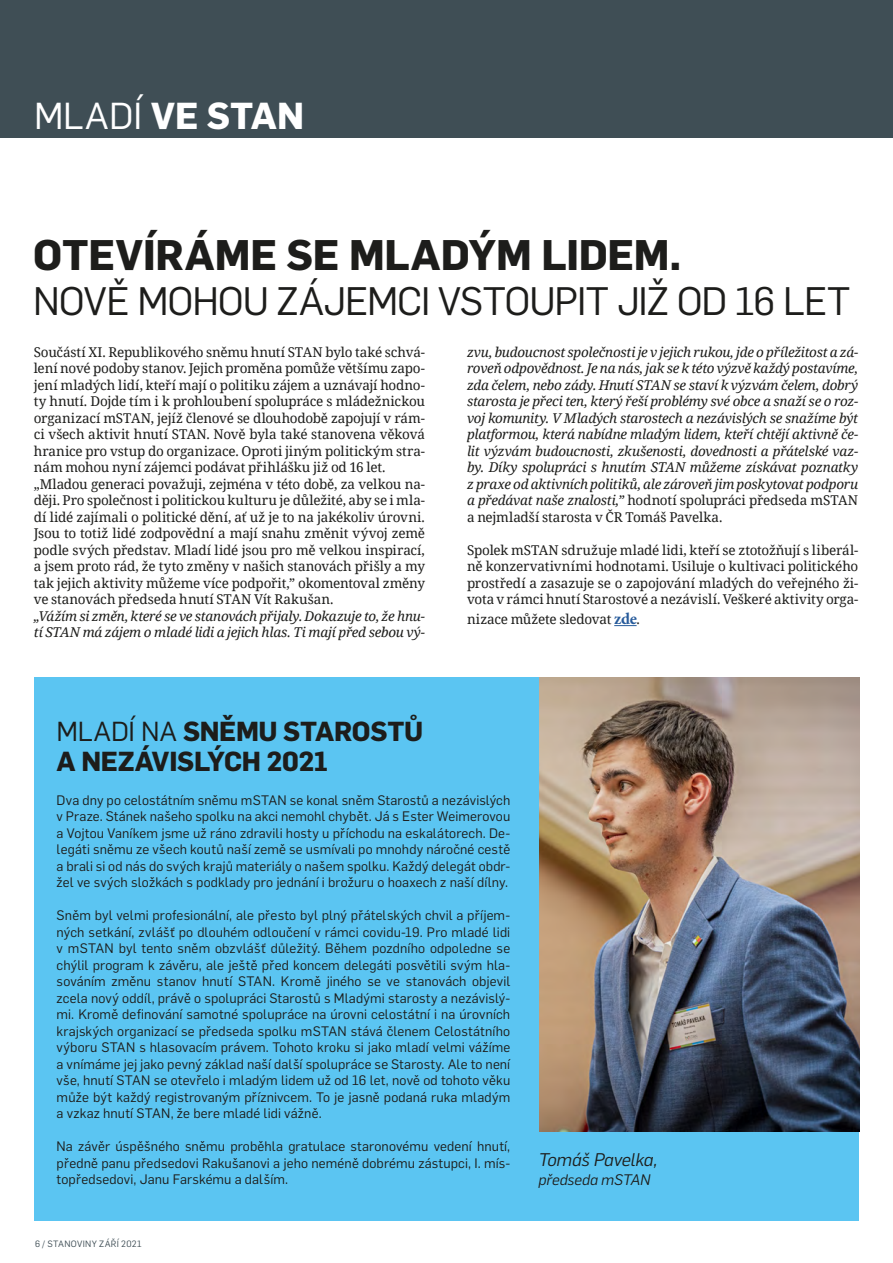
<style>
.page{position:relative;width:893px;height:1263px;background:#fff}
.page>*{position:absolute;margin:0;border:0;box-sizing:border-box;transform-origin:0 0}
.t1{font:700 42px "Flama";letter-spacing:-.005em;color:#1d1d1b}
.t2{font:39px "Flama";letter-spacing:-.03em;color:#1d1d1b}
.t3{font:700 36.9px "Flama";letter-spacing:.005em;color:#fff}
.t4{font:700 27px/30px "Flama";letter-spacing:-.015em;color:#1d1d1b}
.t5{font:italic 18px "Flama";letter-spacing:-.01em;color:#1d1d1b}
.t6{font:italic 15px "Flama";letter-spacing:-.005em;color:#1d1d1b}
.t7{font:13.5px/16.5px "Flama";letter-spacing:.01em;color:#1d1d1b;text-align:justify}
.t8{font:13.5px/16.5px "Noto Serif";letter-spacing:-.015em;color:#1d1d1b}
.t9{font:italic 13.5px/16.5px "Noto Serif";letter-spacing:-.02em;color:#1d1d1b}
.t10{font:9px "Flama";letter-spacing:.04em;color:#3f4e55}
.s1{font-weight:400}
.s2{font-style:normal}
.s3{font-family:"Minion Pro";font-weight:700;font-size:16.5px;color:#275b9b}
</style>
<div class="page">
<div style="left:0;top:0;width:893px;height:138px;background:#3f4e55"></div>
<div style="left:34px;top:677px;width:824px;height:543px;background:#5bc5f2"></div>
<svg style="left:614px;top:625px;width:23px;height:1px"></svg>
<img style="left:539px;top:677px;width:321px;height:454px">
<h3 class="t3" style="left:34px;top:89px;width:272px"><span class="s1">MLADÍ</span> VE STAN</h3>
<h1 class="t1" style="left:33px;top:224px;width:649px">OTEVÍRÁME SE MLADÝM LIDEM.</h1>
<h2 class="t2" style="left:33px;top:274px;width:819px">NOVĚ MOHOU ZÁJEMCI VSTOUPIT JIŽ OD 16 LET</h2>
<p class="t8" style="left:34px;top:343px;width:393px">Součástí XI. Republikového sněmu hnutí STAN bylo také schvá&shy;lení nové podoby stanov. Jejich proměna pomůže většímu zapo&shy;jení mladých lidí, kteří mají o politiku zájem a uznávají hodno&shy;ty hnutí. Dojde tím i k prohloubení spolupráce s mládežnickou organizací mSTAN, jejíž členové se dlouhodobě zapojují v rám&shy;ci všech aktivit hnutí STAN. Nově byla také stanovena věková hranice pro vstup do organizace. Oproti jiným politickým stra&shy;nám mohou nyní zájemci podávat přihlášku již od 16 let. „Mladou generaci považuji, zejména v této době, za velkou na&shy;ději. Pro společnost i politickou kulturu je důležité, aby se i mla&shy;dí lidé zajímali o politické dění, ať už je to na jakékoliv úrovni.<br>Jsou to totiž lidé zodpovědní a mají snahu změnit vývoj země podle svých představ. Mladí lidé jsou pro mě velkou inspirací, a jsem proto rád, že tyto změny v našich stanovách přišly a my tak jejich aktivity můžeme více podpořit,” okomentoval změny ve stanovách předseda hnutí STAN Vít Rakušan.</p>
<p class="t9" style="left:34px;top:607px;width:393px">„Vážím si změn, které se ve stanovách přijaly. Dokazuje to, že hnu&shy;tí STAN má zájem o mladé lidi a jejich hlas. Ti mají před sebou vý-</p>
<h3 class="t4" style="left:57px;top:715px;width:368px"><span class="s1">MLADÍ NA</span> SNĚMU STAROSTŮ<br>A NEZÁVISLÝCH 2021</h3>
<p class="t9" style="left:467px;top:343px;width:393px;text-align:justify">zvu, budoucnost společnosti je v jejich rukou, jde o příležitost a zá&shy;roveň odpovědnost. Je na nás, jak se k této výzvě každý postavíme, zda čelem, nebo zády. Hnutí STAN se staví k výzvám čelem, dobrý starosta je přeci ten, který řeší problémy své obce a snaží se o roz&shy;voj komunity. V Mladých starostech a nezávislých se snažíme být platformou, která nabídne mladým lidem, kteří chtějí aktivně če&shy;lit výzvám budoucnosti, zkušenosti, dovednosti a přátelské vaz&shy;by. Díky spolupráci s hnutím STAN můžeme získávat poznatky z praxe od aktivních politiků, ale zároveň jim poskytovat podporu a předávat naše znalosti,” <span class="s2">hodnotí spolupráci předseda mSTAN a nejmladší starosta v ČR Tomáš Pavelka.</span></p>
<p class="t8" style="left:467px;top:541px;width:393px;text-align:justify">Spolek mSTAN sdružuje mladé lidi, kteří se ztotožňují s liberál&shy;ně konzervativními hodnotami. Usiluje o kultivaci politického prostředí a zasazuje se o zapojování mladých do veřejného ži&shy;vota v rámci hnutí Starostové a nezávislí. Veškeré aktivity orga-</p>
<p class="t8" style="left:467px;top:610px;width:174px">nizace můžete sledovat <span class="s3">zde</span>.</p>
<p class="t7" style="left:57px;top:791px;width:455px">Dva dny po celostátním sněmu mSTAN se konal sněm Starostů a nezávislých v Praze. Stánek našeho spolku na akci nemohl chybět. Já s Ester Weimerovou a Vojtou Vaníkem jsme už ráno zdravili hosty u příchodu na eskalátorech. De&shy;legáti sněmu ze všech koutů naší země se usmívali po mnohdy náročné cestě a brali si od nás do svých krajů materiály o našem spolku. Každý delegát obdr&shy;žel ve svých složkách s podklady pro jednání i brožuru o hoaxech z naší dílny.</p>
<p class="t7" style="left:57px;top:906px;width:455px">Sněm byl velmi profesionální, ale přesto byl plný přátelských chvil a příjem&shy;ných setkání, zvlášť po dlouhém odloučení v rámci covidu-19. Pro mladé lidi v mSTAN byl tento sněm obzvlášť důležitý. Během pozdního odpoledne se chýlil program k závěru, ale ještě před koncem delegáti posvětili svým hla&shy;sováním změnu stanov hnutí STAN. Kromě jiného se ve stanovách objevil zcela nový oddíl, právě o spolupráci Starostů s Mladými starosty a nezávislý&shy;mi. Kromě definování samotné spolupráce na úrovni celostátní i na úrovních krajských organizací se předseda spolku mSTAN stává členem Celostátního výboru STAN s hlasovacím právem. Tohoto kroku si jako mladí velmi vážíme a vnímáme jej jako pevný základ naší další spolupráce se Starosty. Ale to není vše, hnutí STAN se otevřelo i mladým lidem už od 16 let, nově od tohoto věku může být každý registrovaným příznivcem. To je jasně podaná ruka mladým a vzkaz hnutí STAN, že bere mladé lidi vážně.</p>
<p class="t7" style="left:57px;top:1137px;width:455px">Na závěr úspěšného sněmu proběhla gratulace staronovému vedení hnutí, předně panu předsedovi Rakušanovi a jeho neméně dobrému zástupci, I. mís&shy;topředsedovi, Janu Farskému a dalším.</p>
<p class="t10" style="left:35px;top:1238px;width:108px">6 / STANOVINY ZÁŘÍ 2021</p>
<h3 class="t5" style="left:538px;top:1147px;width:121px">Tomáš Pavelka,</h3>
<p class="t6" style="left:538px;top:1170px;width:113px">předseda mSTAN</p>
</div>
